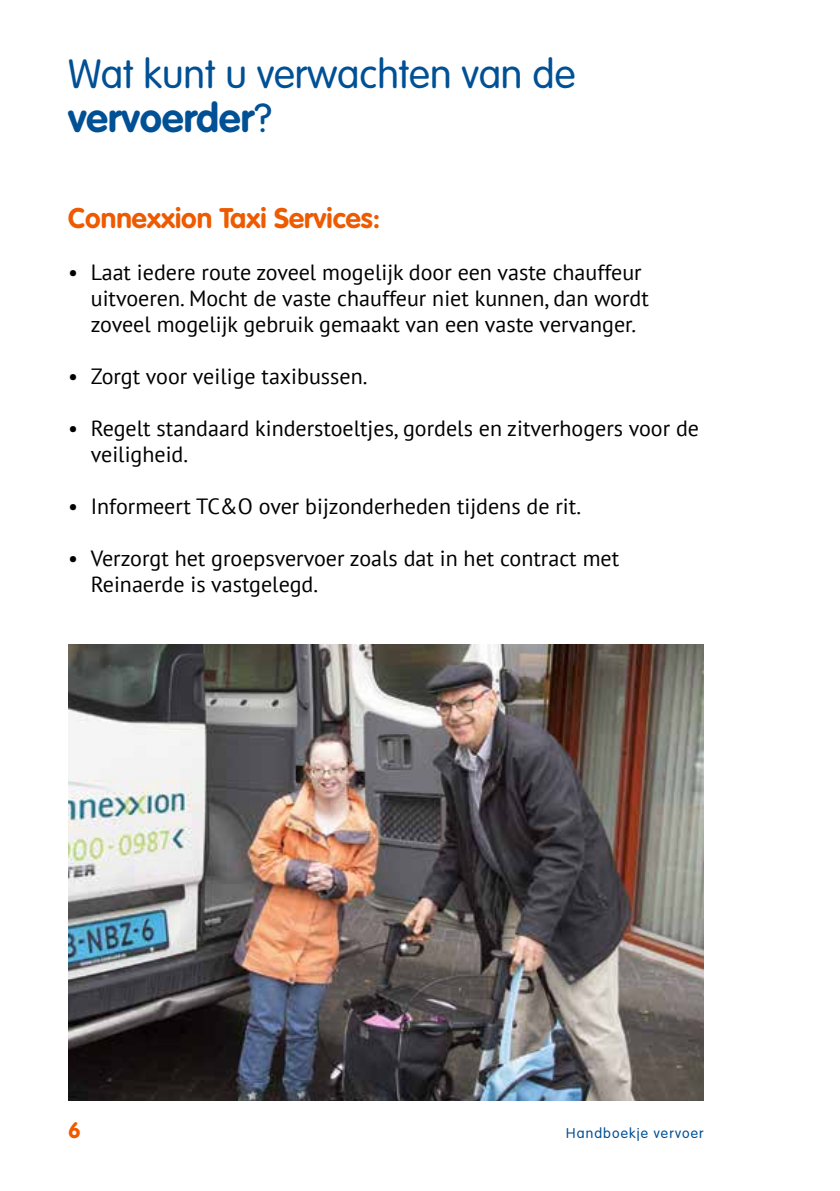
<style>
.page{position:relative;width:840px;height:1191px;background:#fff}
.page>*{position:absolute;margin:0;border:0;box-sizing:border-box;transform-origin:0 0}
.t1{font:300 40px/44px "VAG Rounded Std";color:#005095}
.t2{font:700 28px "VAG Rounded Std";color:#ee5a00}
.t3{font:22px/26px "PT Sans";color:#000}
.t4{font:700 22px "VAG Rounded Std";color:#ee5a00}
.t5{font:300 14px "VAG Rounded Std";letter-spacing:.08em;color:#005095}
.s1{font-weight:700}
</style>
<div class="page">
<img style="left:68px;top:644px;width:635px;height:456px">
<h1 class="t1" style="left:68px;top:54px;width:508px">Wat kunt u verwachten van de <span class="s1">vervoerder</span>?</h1>
<p class="t2" style="left:68px;top:202px;width:313px">Connexxion Taxi Services:</p>
<p class="t3" style="left:91px;top:259px;width:559px;text-indent:-23px">• Laat iedere route zoveel mogelijk door een vaste chauffeur uitvoeren. Mocht de vaste chauffeur niet kunnen, dan wordt zoveel mogelijk gebruik gemaakt van een vaste vervanger.</p>
<p class="t3" style="left:68px;top:363px;width:301px">• Zorgt voor veilige taxibussen.</p>
<p class="t3" style="left:91px;top:415px;width:609px;text-indent:-23px">• Regelt standaard kinderstoeltjes, gordels en zitverhogers voor de veiligheid.</p>
<p class="t3" style="left:68px;top:493px;width:514px">• Informeert TC&amp;O over bijzonderheden tijdens de rit.</p>
<p class="t3" style="left:91px;top:545px;width:529px;text-indent:-23px">• Verzorgt het groepsvervoer zoals dat in het contract met<br>Reinaerde is vastgelegd.</p>
<p class="t4" style="left:68px;top:1117px;width:14px">6</p>
<p class="t5" style="left:566px;top:1125px;width:139px">Handboekje vervoer</p>
</div>
